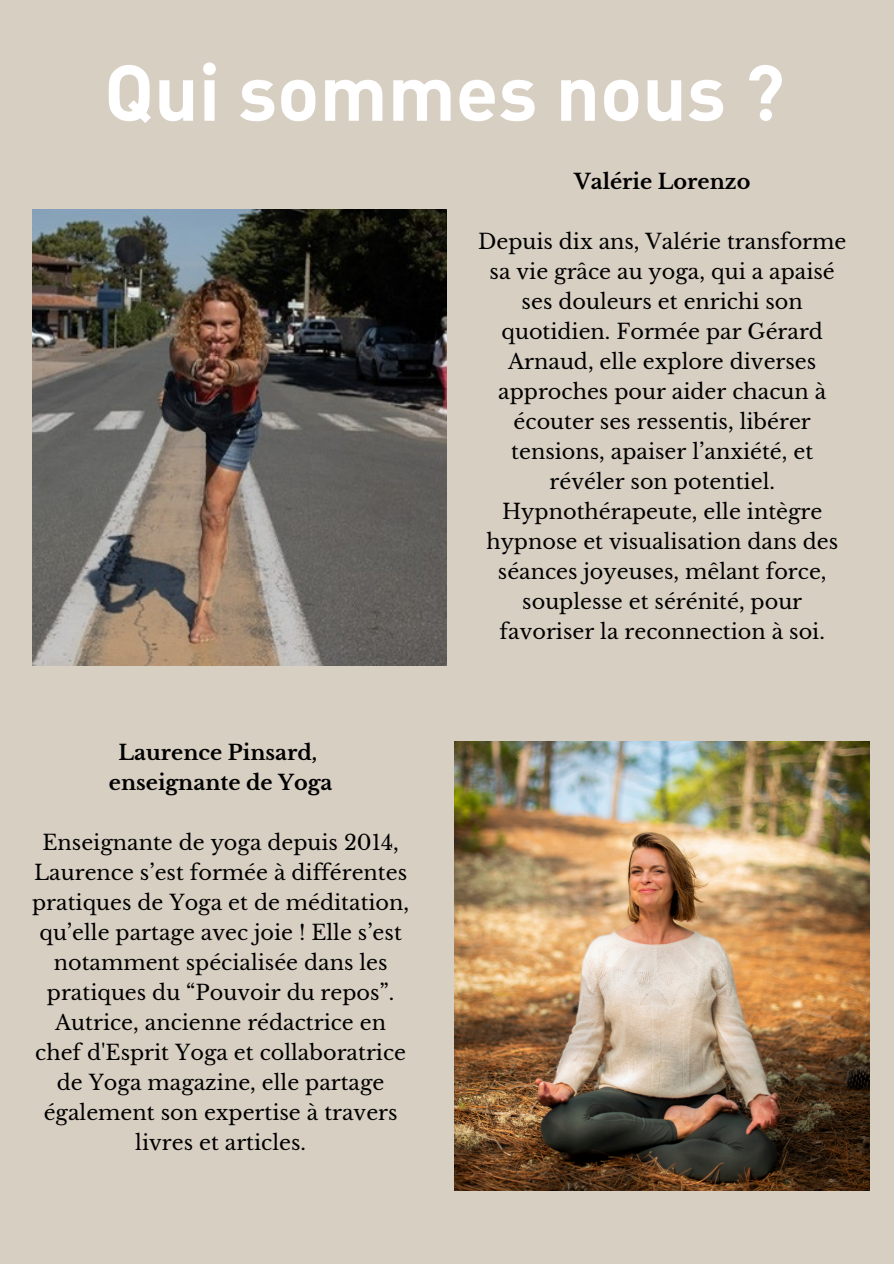
<style>
.page{position:relative;width:894px;height:1264px;background:#fff}
.page>*{position:absolute;margin:0;border:0;box-sizing:border-box;transform-origin:0 0}
.t1{font:77.7px "DIN Bold Alternate";color:#fff}
.t2{font:20.85px/30px "Libre Baskerville";color:#000;text-align:center}
.t3{font:700 20.85px/30px "Libre Baskerville";color:#000;text-align:center}
</style>
<div class="page">
<div style="left:0;top:0;width:893px;height:1263px;background:#d8cfc3"></div>
<img style="left:455px;top:741px;width:414px;height:449px">
<img style="left:32px;top:210px;width:414px;height:455px">
<p class="t1" style="left:104px;top:42px;width:682px">Qui sommes nous ?</p>
<h2 class="t3" style="left:574px;top:167px;width:178px">Valérie Lorenzo</h2>
<h2 class="t3" style="left:109px;top:737px;width:225px">Laurence Pinsard, enseignante de Yoga</h2>
<p class="t2" style="left:32px;top:827px;width:378px">Enseignante de yoga depuis 2014, Laurence s’est formée à différentes pratiques de Yoga et de méditation, qu’elle partage avec joie ! Elle s’est notamment spécialisée dans les pratiques du “Pouvoir du repos”.<br>Autrice, ancienne rédactrice en chef d'Esprit Yoga et collaboratrice de Yoga magazine, elle partage également son expertise à travers livres et articles.</p>
<p class="t2" style="left:478px;top:227px;width:370px">Depuis dix ans, Valérie transforme sa vie grâce au yoga, qui a apaisé ses douleurs et enrichi son quotidien. Formée par Gérard<br>Arnaud, elle explore diverses approches pour aider chacun à écouter ses ressentis, libérer tensions, apaiser l’anxiété, et révéler son potentiel.<br>Hypnothérapeute, elle intègre hypnose et visualisation dans des séances joyeuses, mêlant force, souplesse et sérénité, pour favoriser la reconnection à soi.</p>
</div>
